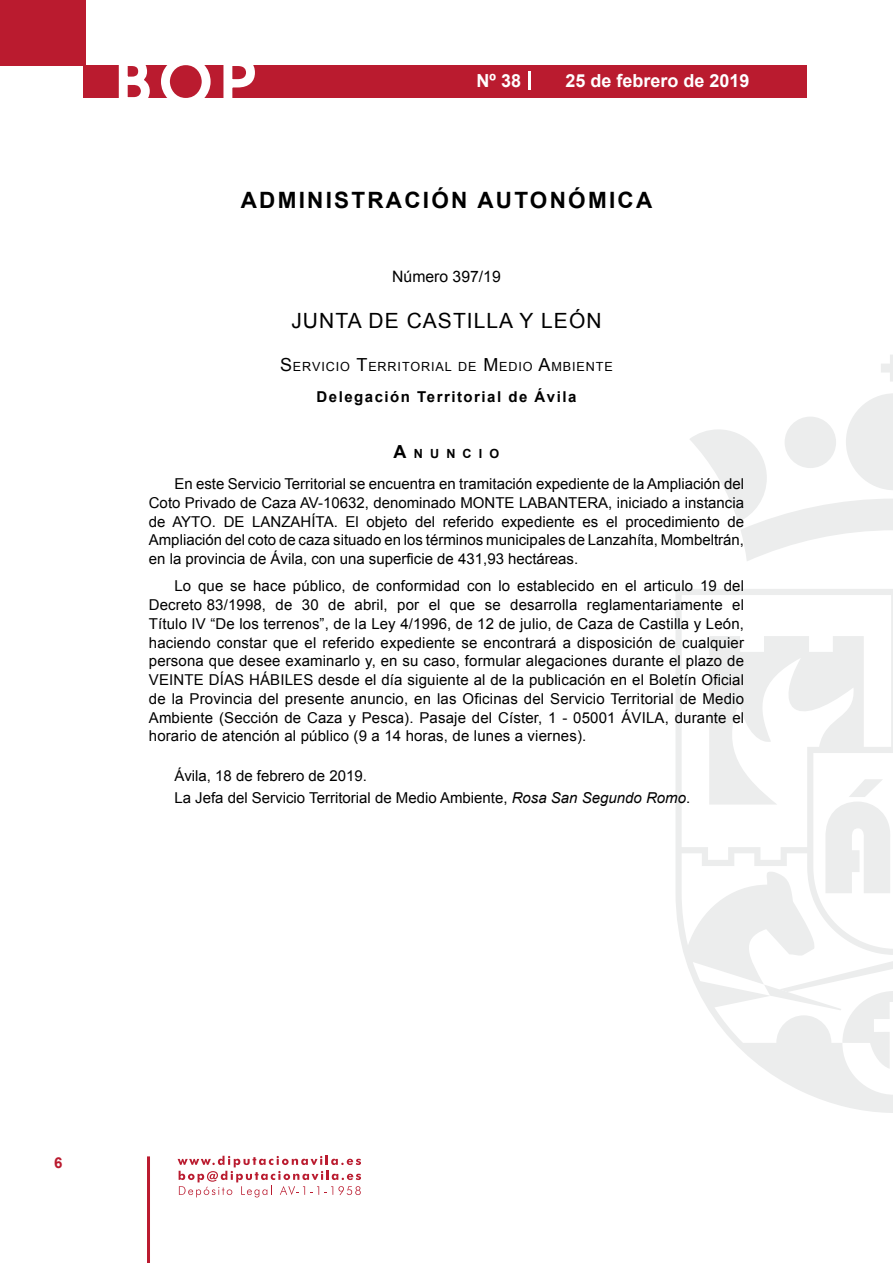
<style>
.page{position:relative;width:893px;height:1263px;background:#fff}
.page>*{position:absolute;margin:0;border:0;box-sizing:border-box;transform-origin:0 0}
.t1{font:500 61.5px "Avant Garde";color:#fff}
.t2{font:700 22.5px "Arial";letter-spacing:.1em;color:#000}
.t3{font:21px "Arial";letter-spacing:.05em;color:#000}
.t4{font:700 18px "Arial";color:#fff}
.t5{font:15.75px "Arial";color:#000}
.t6{font:15px/18.8px "Arial";color:#000;text-align:justify}
.t7{font:700 15px "Arial";letter-spacing:.1em;color:#000}
.t8{font:700 15px "Arial";color:#ba1b2f}
.t9{font:12.6px "Arial";letter-spacing:.07em;color:#000}
.t10{font:700 12.6px "Arial";letter-spacing:.57em;color:#000}
.s1{font-size:18px}
.s2{font-style:italic}
</style>
<div class="page">
<svg style="left:178px;top:1156px;width:183px;height:41px"></svg>
<hr style="left:147px;top:1156px;width:3px;height:107px;background:#ba1b2f">
<div style="left:0;top:0;width:85px;height:66px;background:#ba1b2f"></div>
<div style="left:84px;top:65px;width:723px;height:33px;background:#ba1b2f"></div>
<svg style="left:118px;top:65px;width:32px;height:33px"></svg>
<svg style="left:161px;top:65px;width:50px;height:33px"></svg>
<svg style="left:223px;top:65px;width:32px;height:33px"></svg>
<svg style="left:529px;top:71px;width:2px;height:19px"></svg>
<svg style="left:881px;top:355px;width:12px;height:27px"></svg>
<svg style="left:690px;top:393px;width:203px;height:168px"></svg>
<svg style="left:676px;top:589px;width:217px;height:524px"></svg>
<svg style="left:764px;top:984px;width:129px;height:86px"></svg>
<svg style="left:825px;top:779px;width:66px;height:114px"></svg>
<h1 class="t1" style="left:115px;top:44px;width:141px">BOP</h1>
<p class="t4" style="left:477px;top:69px;width:46px">Nº 38</p>
<p class="t4" style="left:565px;top:69px;width:186px">25 de febrero de 2019</p>
<h2 class="t2" style="left:241px;top:185px;width:413px">ADMINISTRACIÓN AUTONÓMICA</h2>
<p class="t5" style="left:392px;top:266px;width:110px">Número 397/19</p>
<h3 class="t3" style="left:291px;top:307px;width:312px">JUNTA DE CASTILLA Y LEÓN</h3>
<p class="t9" style="left:280px;top:359px;width:334px"><span class="s1">S</span>ERVICIO <span class="s1">T</span>ERRITORIAL DE <span class="s1">M</span>EDIO <span class="s1">A</span>MBIENTE</p>
<p class="t7" style="left:317px;top:387px;width:261px">Delegación Territorial de Ávila</p>
<p class="t10" style="left:394px;top:445px;width:107px"><span class="s1">A</span>NUNCIO</p>
<p class="t6" style="left:149px;top:475px;width:597px;text-indent:26px">En este Servicio Territorial se encuentra en tramitación expediente de la Ampliación del Coto Privado de Caza AV-10632, denominado MONTE LABANTERA, iniciado a instancia de AYTO. DE LANZAHÍTA. El objeto del referido expediente es el procedimiento de Ampliación del coto de caza situado en los términos municipales de Lanzahíta, Mombeltrán, en la provincia de Ávila, con una superficie de 431,93 hectáreas.</p>
<p class="t6" style="left:149px;top:577px;width:597px;text-indent:26px">Lo que se hace público, de conformidad con lo establecido en el articulo 19 del Decreto 83/1998, de 30 de abril, por el que se desarrolla reglamentariamente el Título IV “De los terrenos”, de la Ley 4/1996, de 12 de julio, de Caza de Castilla y León, haciendo constar que el referido expediente se encontrará a disposición de cualquier persona que desee examinarlo y, en su caso, formular alegaciones durante el plazo de VEINTE DÍAS HÁBILES desde el día siguiente al de la publicación en el Boletín Oficial de la Provincia del presente anuncio, en las Oficinas del Servicio Territorial de Medio Ambiente (Sección de Caza y Pesca). Pasaje del Císter, 1 - 05001 ÁVILA, durante el horario de atención al público (9 a 14 horas, de lunes a viernes).</p>
<p class="t6" style="left:174px;top:764px;width:517px;line-height:22.2px">Ávila, 18 de febrero de 2019.<br>La Jefa del Servicio Territorial de Medio Ambiente, <span class="s2">Rosa San Segundo Romo</span>.</p>
<p class="t8" style="left:54px;top:1153px;width:10px">6</p>
</div>
